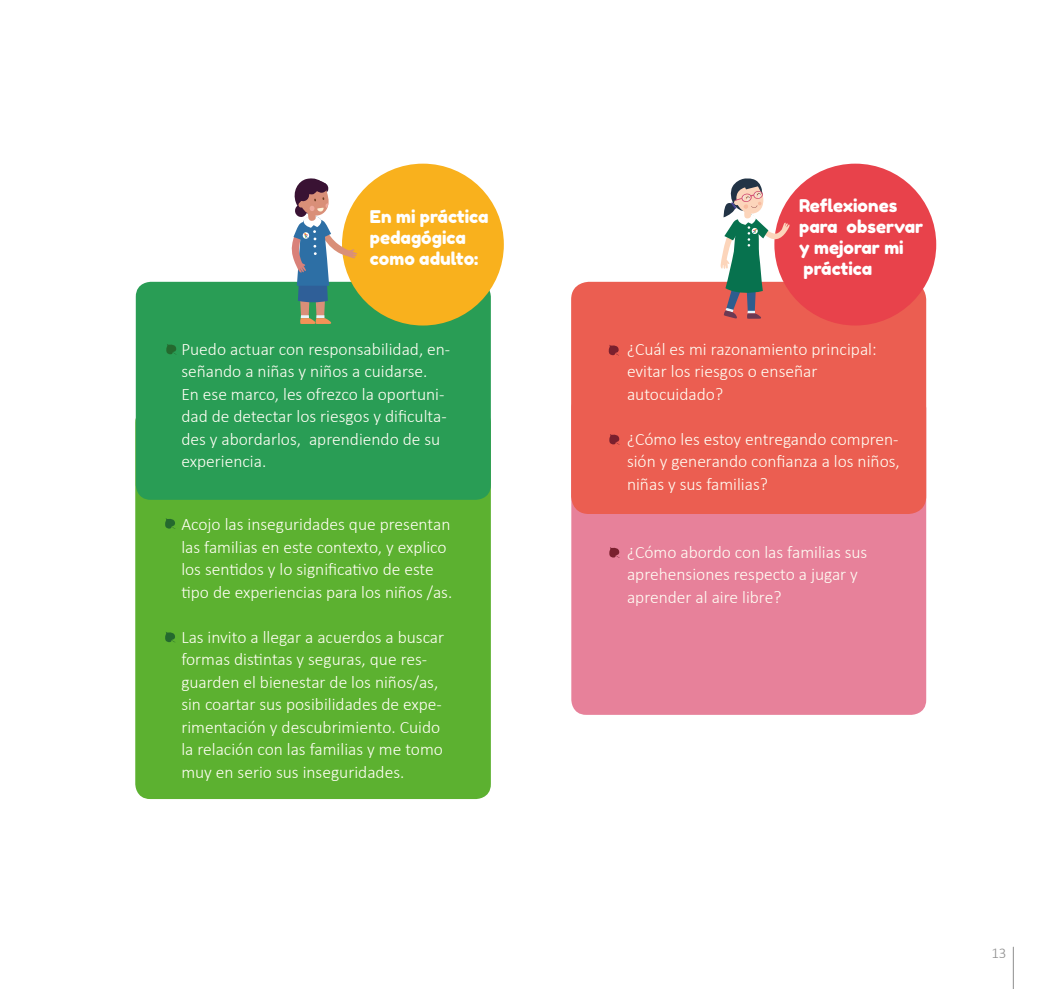
<style>
.page{position:relative;width:1042px;height:989px;background:#fff}
.page>*{position:absolute;margin:0;border:0;box-sizing:border-box;transform-origin:0 0}
.t1{font:300 17.5px/22.5px "Calibri";color:#fffef4}
.t2{font:17.5px/21px "Fredoka One";color:#fff}
.t3{font:300 15px "Calibri";color:#8e8e8e}
</style>
<div class="page">
<hr style="left:1013px;top:947px;width:1px;height:42px;background:#8e8e8e">
<div style="left:571px;top:393px;width:355px;height:322px;background:#e7819a;border-radius:15px"></div>
<div style="left:571px;top:282px;width:355px;height:232px;background:#eb5e51;border-radius:18px"></div>
<svg style="left:608px;top:345px;width:11px;height:11px"></svg>
<svg style="left:609px;top:434px;width:10px;height:11px"></svg>
<svg style="left:609px;top:547px;width:10px;height:11px"></svg>
<div style="left:135px;top:407px;width:356px;height:392px;background:#5cb130;border-radius:15px"></div>
<div style="left:774px;top:164px;width:162px;height:161px;background:#e8424b;border-radius:50%"></div>
<svg style="left:165px;top:518px;width:10px;height:11px"></svg>
<svg style="left:165px;top:632px;width:10px;height:11px"></svg>
<div style="left:136px;top:282px;width:355px;height:218px;background:#299d55;border-radius:15px"></div>
<svg style="left:166px;top:344px;width:10px;height:11px"></svg>
<div style="left:342px;top:164px;width:162px;height:161px;background:#f9b11d;border-radius:50%"></div>
<svg style="left:290px;top:178px;width:67px;height:146px"></svg>
<svg style="left:720px;top:178px;width:70px;height:141px"></svg>
<p class="t2" style="left:370px;top:206px;width:120px">En mi práctica pedagógica como adulto:</p>
<p class="t1" style="left:181px;top:337px;width:270px">Puedo actuar con responsabilidad, en&shy;señando a niñas y niños a cuidarse.<br>En ese marco, les ofrezco la oportuni&shy;dad de detectar los riesgos y dificulta&shy;des y abordarlos, aprendiendo de su experiencia.</p>
<p class="t1" style="left:181px;top:512px;width:272px">Acojo las inseguridades que presentan las familias en este contexto, y explico los sentidos y lo significativo de este tipo de experiencias para los niños /as.</p>
<p class="t1" style="left:181px;top:624px;width:264px">Las invito a llegar a acuerdos a buscar formas distintas y seguras, que res&shy;guarden el bienestar de los niños/as, sin coartar sus posibilidades de expe&shy;rimentación y descubrimiento. Cuido la relación con las familias y me tomo muy en serio sus inseguridades.</p>
<p class="t2" style="left:799px;top:195px;width:125px">Reflexiones para observar y mejorar mi práctica</p>
<p class="t1" style="left:627px;top:337px;width:251px">¿Cuál es mi razonamiento principal: evitar los riesgos o enseñar autocuidado?</p>
<p class="t1" style="left:627px;top:427px;width:274px;text-align:justify">¿Cómo les estoy entregando compren&shy;sión y generando confianza a los niños, niñas y sus familias?</p>
<p class="t1" style="left:627px;top:539px;width:242px">¿Cómo abordo con las familias sus aprehensiones respecto a jugar y aprender al aire libre?</p>
<p class="t3" style="left:991px;top:943px;width:17px">13</p>
</div>
